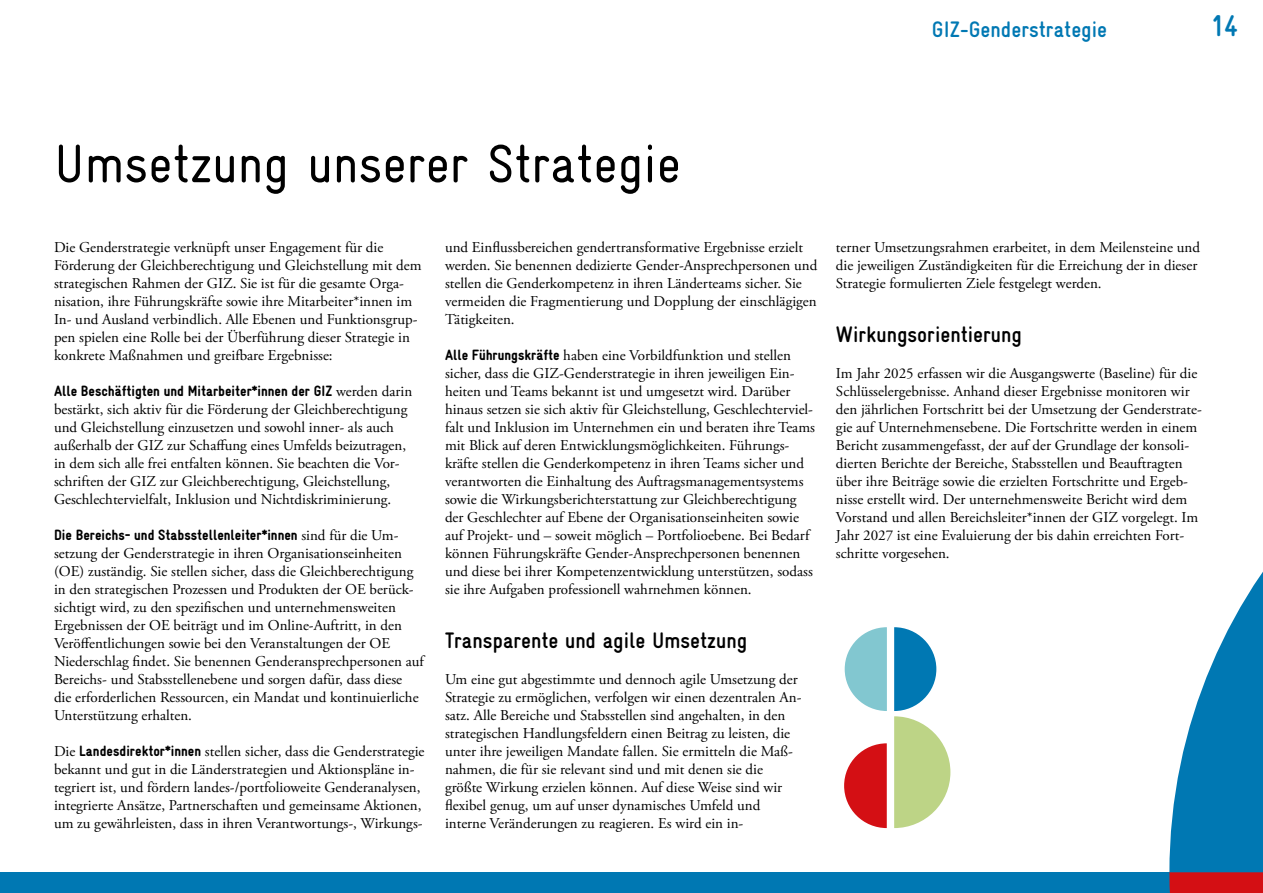
<style>
.page{position:relative;width:1263px;height:893px;background:#fff}
.page>*{position:absolute;margin:0;border:0;box-sizing:border-box;transform-origin:0 0}
.t1{font:54px "Gravur Condensed";color:#000}
.t2{font:700 30px "Gravur Condensed";color:#0078b3}
.t3{font:700 22.5px "Gravur Condensed";color:#000}
.t4{font:700 22.5px "Gravur Condensed";color:#0078b3}
.t5{font:15px/18px "Adobe Garamond Pro";color:#000}
.t6{font:900 15px "Gravur Condensed";color:#000}
.s1{font-family:"Adobe Garamond Pro";font-weight:400}
.s2{font-family:"Gravur Condensed";font-weight:900}
</style>
<div class="page">
<svg style="left:844px;top:743px;width:43px;height:85px"></svg>
<svg style="left:894px;top:627px;width:56px;height:201px"></svg>
<svg style="left:845px;top:627px;width:42px;height:84px"></svg>
<svg style="left:1169px;top:572px;width:94px;height:300px;fill:#0078b3"></svg>
<div style="left:0;top:872px;width:1263px;height:21px;background:#0078b3"></div>
<div style="left:1169px;top:872px;width:94px;height:21px;background:#d40f14"></div>
<h3 class="t4" style="left:932px;top:17px;width:177px">GIZ-Genderstrategie</h3>
<h2 class="t2" style="left:1211px;top:9px;width:29px">14</h2>
<h1 class="t1" style="left:54px;top:133px;width:628px">Umsetzung unserer Strategie</h1>
<p class="t5" style="left:54px;top:239px;width:369px">Die Genderstrategie verknüpft unser Engagement für die Förderung der Gleichberechtigung und Gleichstellung mit dem strategischen Rahmen der GIZ. Sie ist für die gesamte Orga&shy;nisation, ihre Führungskräfte sowie ihre Mitarbeiter*innen im In- und Ausland verbindlich. Alle Ebenen und Funktionsgrup&shy;pen spielen eine Rolle bei der Überführung dieser Strategie in konkrete Maßnahmen und greifbare Ergebnisse:</p>
<p class="t6" style="left:54px;top:383px;width:360px">Alle Beschäftigten und Mitarbeiter*innen der GIZ <span class="s1">werden darin</span></p>
<p class="t5" style="left:54px;top:401px;width:355px">bestärkt, sich aktiv für die Förderung der Gleichberechtigung und Gleichstellung einzusetzen und sowohl inner- als auch außerhalb der GIZ zur Schaffung eines Umfelds beizutragen, in dem sich alle frei entfalten können. Sie beachten die Vor&shy;schriften der GIZ zur Gleichberechtigung, Gleichstellung, Geschlechtervielfalt, Inklusion und Nichtdiskriminierung.</p>
<p class="t6" style="left:54px;top:527px;width:346px">Die Bereichs- und Stabsstellenleiter*innen <span class="s1">sind für die Um-</span></p>
<p class="t5" style="left:54px;top:545px;width:371px">setzung der Genderstrategie in ihren Organisationseinheiten (OE) zuständig. Sie stellen sicher, dass die Gleichberechtigung in den strategischen Prozessen und Produkten der OE berück&shy;sichtigt wird, zu den spezifischen und unternehmensweiten Ergebnissen der OE beiträgt und im Online-Auftritt, in den Veröffentlichungen sowie bei den Veranstaltungen der OE Niederschlag findet. Sie benennen Genderansprechpersonen auf Bereichs- und Stabsstellenebene und sorgen dafür, dass diese<br>die erforderlichen Ressourcen, ein Mandat und kontinuierliche Unterstützung erhalten.</p>
<p class="t5" style="left:54px;top:743px;width:372px">Die <span class="s2">Landesdirektor*innen</span> stellen sicher, dass die Genderstrategie bekannt und gut in die Länderstrategien und Aktionspläne in&shy;tegriert ist, und fördern landes-/portfolioweite Genderanalysen, integrierte Ansätze, Partnerschaften und gemeinsame Aktionen, um zu gewährleisten, dass in ihren Verantwortungs-, Wirkungs-</p>
<p class="t5" style="left:445px;top:239px;width:374px">und Einflussbereichen gendertransformative Ergebnisse erzielt werden. Sie benennen dedizierte Gender-Ansprechpersonen und stellen die Genderkompetenz in ihren Länderteams sicher. Sie vermeiden die Fragmentierung und Dopplung der einschlägigen Tätigkeiten.</p>
<p class="t5" style="left:445px;top:347px;width:371px"><span class="s2">Alle Führungskräfte</span> haben eine Vorbildfunktion und stellen sicher, dass die GIZ-Genderstrategie in ihren jeweiligen Ein&shy;heiten und Teams bekannt ist und umgesetzt wird. Darüber hinaus setzen sie sich aktiv für Gleichstellung, Geschlechterviel&shy;falt und Inklusion im Unternehmen ein und beraten ihre Teams mit Blick auf deren Entwicklungsmöglichkeiten. Führungs&shy;kräfte stellen die Genderkompetenz in ihren Teams sicher und verantworten die Einhaltung des Auftragsmanagementsystems sowie die Wirkungsberichterstattung zur Gleichberechtigung der Geschlechter auf Ebene der Organisationseinheiten sowie auf Projekt- und – soweit möglich – Portfolioebene. Bei Bedarf können Führungskräfte Gender-Ansprechpersonen benennen und diese bei ihrer Kompetenzentwicklung unterstützen, sodass sie ihre Aufgaben professionell wahrnehmen können.</p>
<h3 class="t3" style="left:445px;top:628px;width:304px">Transparente und agile Umsetzung</h3>
<p class="t5" style="left:445px;top:671px;width:358px">Um eine gut abgestimmte und dennoch agile Umsetzung der Strategie zu ermöglichen, verfolgen wir einen dezentralen An&shy;satz. Alle Bereiche und Stabsstellen sind angehalten, in den strategischen Handlungsfeldern einen Beitrag zu leisten, die unter ihre jeweiligen Mandate fallen. Sie ermitteln die Maß&shy;nahmen, die für sie relevant sind und mit denen sie die größte Wirkung erzielen können. Auf diese Weise sind wir flexibel genug, um auf unser dynamisches Umfeld und interne Veränderungen zu reagieren. Es wird ein in-</p>
<p class="t5" style="left:836px;top:239px;width:365px">terner Umsetzungsrahmen erarbeitet, in dem Meilensteine und die jeweiligen Zuständigkeiten für die Erreichung der in dieser<br>Strategie formulierten Ziele festgelegt werden.</p>
<h3 class="t3" style="left:836px;top:322px;width:187px">Wirkungsorientierung</h3>
<p class="t5" style="left:836px;top:365px;width:367px">Im Jahr 2025 erfassen wir die Ausgangswerte (Baseline) für die Schlüsselergebnisse. Anhand dieser Ergebnisse monitoren wir den jährlichen Fortschritt bei der Umsetzung der Genderstrate&shy;gie auf Unternehmensebene. Die Fortschritte werden in einem Bericht zusammengefasst, der auf der Grundlage der konsoli&shy;dierten Berichte der Bereiche, Stabsstellen und Beauftragten über ihre Beiträge sowie die erzielten Fortschritte und Ergeb&shy;nisse erstellt wird. Der unternehmensweite Bericht wird dem Vorstand und allen Bereichsleiter*innen der GIZ vorgelegt. Im Jahr 2027 ist eine Evaluierung der bis dahin erreichten Fort&shy;schritte vorgesehen.</p>
</div>
